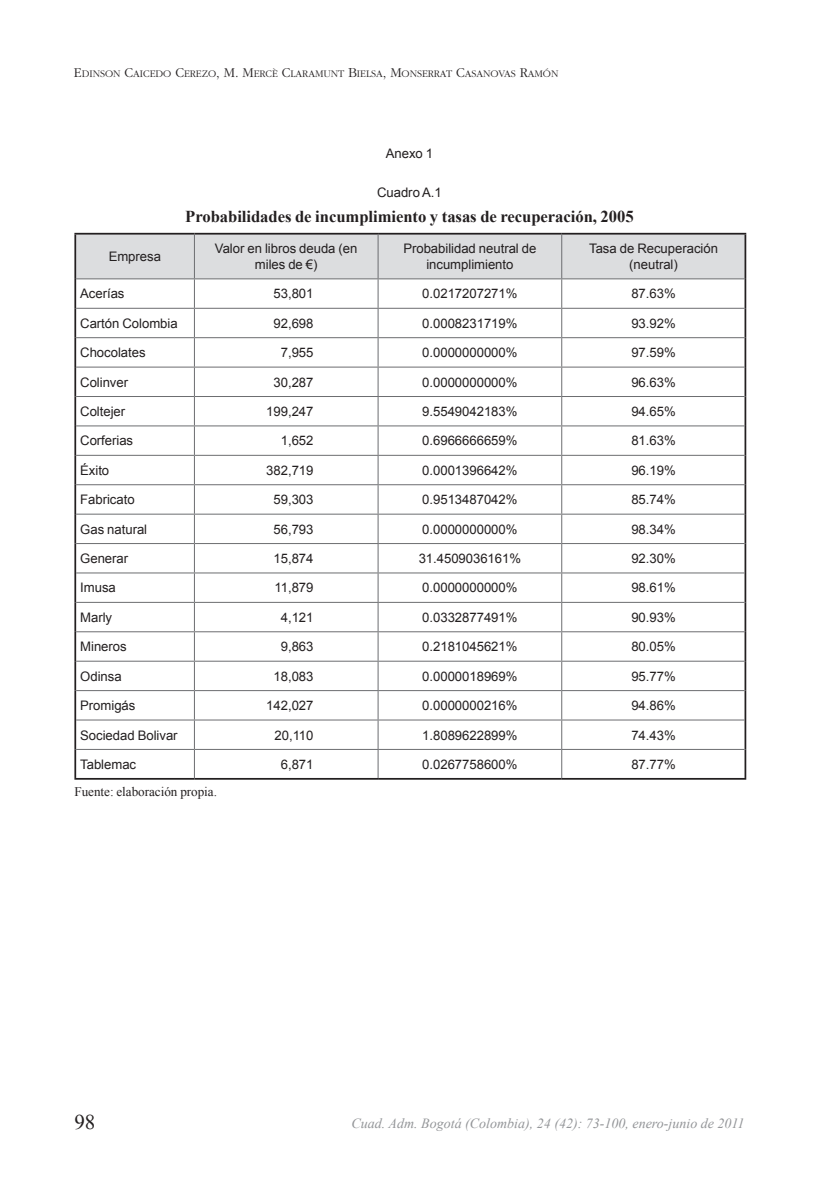
<style>
.page{position:relative;width:819px;height:1191px;background:#fff}
.page>*{position:absolute;margin:0;border:0;box-sizing:border-box;transform-origin:0 0}
.t1{font:21px "Times New Roman";color:#231f20}
.t2{font:700 16.62px "Times New Roman";letter-spacing:-.005em;color:#231f20}
.t3{font:italic 14px "Times New Roman";color:#939598}
.t4{font:13.12px/15.8px "Arial";letter-spacing:-.005em;color:#231f20;text-align:center}
.t5{font:13.12px "Times New Roman";color:#231f20}
.t6{font:300 10.5px "Garamond";letter-spacing:-.005em;color:#231f20}
.s1{font-size:14px}
</style>
<div class="page">
<hr style="left:74px;top:233px;width:120px;height:1px;background:#231f20">
<hr style="left:74px;top:234px;width:2px;height:45px;background:#231f20">
<hr style="left:194px;top:233px;width:184px;height:1px;background:#231f20">
<hr style="left:378px;top:233px;width:183px;height:1px;background:#231f20">
<hr style="left:561px;top:233px;width:185px;height:1px;background:#231f20">
<hr style="left:744px;top:234px;width:2px;height:45px;background:#231f20">
<hr style="left:74px;top:279px;width:2px;height:29px;background:#231f20">
<hr style="left:744px;top:279px;width:2px;height:29px;background:#231f20">
<hr style="left:74px;top:308px;width:2px;height:30px;background:#231f20">
<hr style="left:744px;top:308px;width:2px;height:30px;background:#231f20">
<hr style="left:74px;top:338px;width:2px;height:29px;background:#231f20">
<hr style="left:744px;top:338px;width:2px;height:29px;background:#231f20">
<hr style="left:74px;top:367px;width:2px;height:29px;background:#231f20">
<hr style="left:744px;top:367px;width:2px;height:29px;background:#231f20">
<hr style="left:74px;top:396px;width:2px;height:30px;background:#231f20">
<hr style="left:744px;top:396px;width:2px;height:30px;background:#231f20">
<hr style="left:74px;top:426px;width:2px;height:29px;background:#231f20">
<hr style="left:744px;top:426px;width:2px;height:29px;background:#231f20">
<hr style="left:74px;top:455px;width:2px;height:30px;background:#231f20">
<hr style="left:744px;top:455px;width:2px;height:30px;background:#231f20">
<hr style="left:74px;top:485px;width:2px;height:29px;background:#231f20">
<hr style="left:744px;top:485px;width:2px;height:29px;background:#231f20">
<hr style="left:74px;top:514px;width:2px;height:29px;background:#231f20">
<hr style="left:744px;top:514px;width:2px;height:29px;background:#231f20">
<hr style="left:74px;top:543px;width:2px;height:30px;background:#231f20">
<hr style="left:744px;top:543px;width:2px;height:30px;background:#231f20">
<hr style="left:74px;top:573px;width:2px;height:29px;background:#231f20">
<hr style="left:744px;top:573px;width:2px;height:29px;background:#231f20">
<hr style="left:74px;top:602px;width:2px;height:30px;background:#231f20">
<hr style="left:744px;top:602px;width:2px;height:30px;background:#231f20">
<hr style="left:74px;top:632px;width:2px;height:29px;background:#231f20">
<hr style="left:744px;top:632px;width:2px;height:29px;background:#231f20">
<hr style="left:74px;top:661px;width:2px;height:29px;background:#231f20">
<hr style="left:744px;top:661px;width:2px;height:29px;background:#231f20">
<hr style="left:74px;top:690px;width:2px;height:30px;background:#231f20">
<hr style="left:744px;top:690px;width:2px;height:30px;background:#231f20">
<hr style="left:74px;top:720px;width:2px;height:29px;background:#231f20">
<hr style="left:744px;top:720px;width:2px;height:29px;background:#231f20">
<hr style="left:74px;top:749px;width:2px;height:29px;background:#231f20">
<hr style="left:744px;top:749px;width:2px;height:29px;background:#231f20">
<hr style="left:74px;top:778px;width:120px;height:1px;background:#231f20">
<hr style="left:194px;top:778px;width:184px;height:1px;background:#231f20">
<hr style="left:378px;top:778px;width:183px;height:1px;background:#231f20">
<hr style="left:561px;top:778px;width:185px;height:1px;background:#231f20">
<svg style="left:75px;top:234px;width:670px;height:544px"></svg>
<p class="t6" style="left:74px;top:68px;width:486px"><span class="s1">E</span>DINSON <span class="s1">C</span>AICEDO <span class="s1">C</span>EREZO<span class="s1">, M. M</span>ERCÈ <span class="s1">C</span>LARAMUNT <span class="s1">B</span>IELSA<span class="s1">, M</span>ONSERRAT <span class="s1">C</span>ASANOVAS <span class="s1">R</span>AMÓN</p>
<p class="t4" style="left:386px;top:146px;width:49px">Anexo 1</p>
<p class="t4" style="left:377px;top:185px;width:66px">Cuadro A.1</p>
<p class="t2" style="left:185px;top:207px;width:450px">Probabilidades de incumplimiento y tasas de recuperación, 2005</p>
<p class="t4" style="left:109px;top:249px;width:54px">Empresa</p>
<p class="t4" style="left:215px;top:241px;width:144px">Valor en libros deuda (en miles de €)</p>
<p class="t4" style="left:403px;top:241px;width:134px">Probabilidad neutral de incumplimiento</p>
<p class="t4" style="left:589px;top:241px;width:130px">Tasa de Recuperación (neutral)</p>
<p class="t4" style="left:80px;top:286px;width:46px">Acerías</p>
<p class="t4" style="left:273px;top:286px;width:41px">53,801</p>
<p class="t4" style="left:422px;top:286px;width:97px">0.0217207271%</p>
<p class="t4" style="left:631px;top:286px;width:46px">87.63%</p>
<p class="t4" style="left:80px;top:315px;width:99px">Cartón Colombia</p>
<p class="t4" style="left:273px;top:315px;width:41px">92,698</p>
<p class="t4" style="left:422px;top:315px;width:97px">0.0008231719%</p>
<p class="t4" style="left:631px;top:315px;width:46px">93.92%</p>
<p class="t4" style="left:80px;top:345px;width:67px">Chocolates</p>
<p class="t4" style="left:281px;top:345px;width:34px">7,955</p>
<p class="t4" style="left:422px;top:345px;width:97px">0.0000000000%</p>
<p class="t4" style="left:631px;top:345px;width:46px">97.59%</p>
<p class="t4" style="left:80px;top:374px;width:49px">Colinver</p>
<p class="t4" style="left:273px;top:374px;width:41px">30,287</p>
<p class="t4" style="left:422px;top:374px;width:97px">0.0000000000%</p>
<p class="t4" style="left:631px;top:374px;width:46px">96.63%</p>
<p class="t4" style="left:80px;top:403px;width:46px">Coltejer</p>
<p class="t4" style="left:266px;top:403px;width:49px">199,247</p>
<p class="t4" style="left:422px;top:403px;width:97px">9.5549042183%</p>
<p class="t4" style="left:631px;top:403px;width:46px">94.65%</p>
<p class="t4" style="left:80px;top:433px;width:54px">Corferias</p>
<p class="t4" style="left:281px;top:433px;width:34px">1,652</p>
<p class="t4" style="left:422px;top:433px;width:97px">0.6966666659%</p>
<p class="t4" style="left:631px;top:433px;width:46px">81.63%</p>
<p class="t4" style="left:80px;top:462px;width:31px">Éxito</p>
<p class="t4" style="left:266px;top:462px;width:49px">382,719</p>
<p class="t4" style="left:422px;top:462px;width:97px">0.0001396642%</p>
<p class="t4" style="left:631px;top:462px;width:46px">96.19%</p>
<p class="t4" style="left:80px;top:492px;width:56px">Fabricato</p>
<p class="t4" style="left:273px;top:492px;width:41px">59,303</p>
<p class="t4" style="left:422px;top:492px;width:97px">0.9513487042%</p>
<p class="t4" style="left:631px;top:492px;width:46px">85.74%</p>
<p class="t4" style="left:80px;top:521px;width:68px">Gas natural</p>
<p class="t4" style="left:273px;top:521px;width:41px">56,793</p>
<p class="t4" style="left:422px;top:521px;width:97px">0.0000000000%</p>
<p class="t4" style="left:631px;top:521px;width:46px">98.34%</p>
<p class="t4" style="left:80px;top:550px;width:49px">Generar</p>
<p class="t4" style="left:273px;top:550px;width:41px">15,874</p>
<p class="t4" style="left:418px;top:550px;width:104px">31.4509036161%</p>
<p class="t4" style="left:631px;top:550px;width:46px">92.30%</p>
<p class="t4" style="left:80px;top:580px;width:37px">Imusa</p>
<p class="t4" style="left:274px;top:580px;width:40px">11,879</p>
<p class="t4" style="left:422px;top:580px;width:97px">0.0000000000%</p>
<p class="t4" style="left:631px;top:580px;width:46px">98.61%</p>
<p class="t4" style="left:80px;top:609px;width:33px">Marly</p>
<p class="t4" style="left:281px;top:609px;width:34px">4,121</p>
<p class="t4" style="left:422px;top:609px;width:97px">0.0332877491%</p>
<p class="t4" style="left:631px;top:609px;width:46px">90.93%</p>
<p class="t4" style="left:80px;top:639px;width:48px">Mineros</p>
<p class="t4" style="left:281px;top:639px;width:34px">9,863</p>
<p class="t4" style="left:422px;top:639px;width:97px">0.2181045621%</p>
<p class="t4" style="left:631px;top:639px;width:46px">80.05%</p>
<p class="t4" style="left:80px;top:668px;width:43px">Odinsa</p>
<p class="t4" style="left:273px;top:668px;width:41px">18,083</p>
<p class="t4" style="left:422px;top:668px;width:97px">0.0000018969%</p>
<p class="t4" style="left:631px;top:668px;width:46px">95.77%</p>
<p class="t4" style="left:80px;top:697px;width:57px">Promigás</p>
<p class="t4" style="left:266px;top:697px;width:49px">142,027</p>
<p class="t4" style="left:422px;top:697px;width:97px">0.0000000216%</p>
<p class="t4" style="left:631px;top:697px;width:46px">94.86%</p>
<p class="t4" style="left:80px;top:727px;width:99px">Sociedad Bolivar</p>
<p class="t4" style="left:274px;top:727px;width:40px">20,110</p>
<p class="t4" style="left:422px;top:727px;width:97px">1.8089622899%</p>
<p class="t4" style="left:631px;top:727px;width:46px">74.43%</p>
<p class="t4" style="left:80px;top:756px;width:57px">Tablemac</p>
<p class="t4" style="left:281px;top:756px;width:34px">6,871</p>
<p class="t4" style="left:422px;top:756px;width:97px">0.0267758600%</p>
<p class="t4" style="left:631px;top:756px;width:46px">87.77%</p>
<p class="t5" style="left:74px;top:784px;width:144px">Fuente: elaboración propia.</p>
<h1 class="t1" style="left:74px;top:1109px;width:22px">98</h1>
<p class="t3" style="left:351px;top:1115px;width:394px">Cuad. Adm. Bogotá (Colombia), 24 (42): 73-100, enero-junio de 2011</p>
</div>
